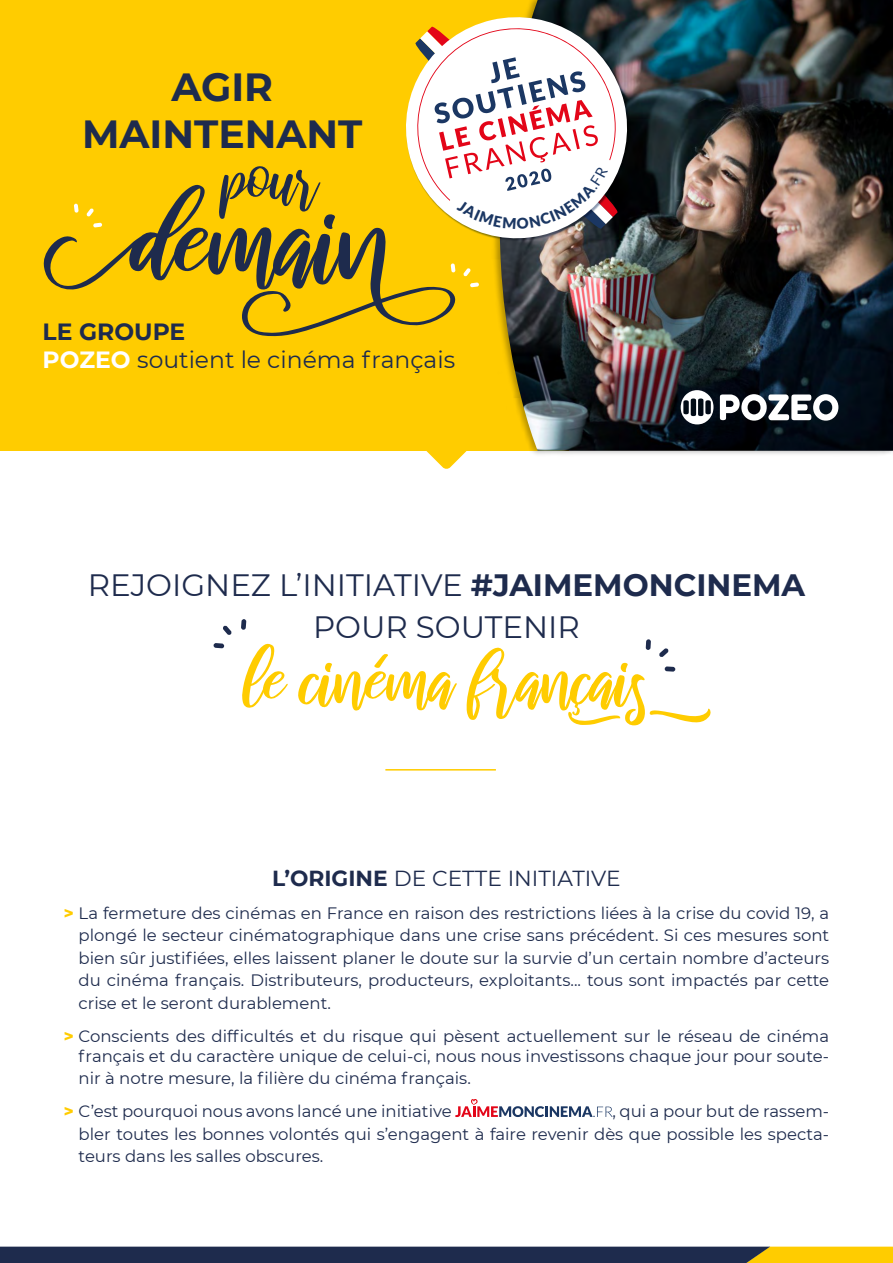
<style>
.page{position:relative;width:893px;height:1263px;background:#fff}
.page>*{position:absolute;margin:0;border:0;box-sizing:border-box;transform-origin:0 0}
.t1{font:122.7px "raustila";color:#1e2b4d}
.t2{font:77.55px "raustila";color:#fc0}
.t3{font:64.05px "raustila";color:#1e2b4d}
.t4{font:700 39.15px/47.1px "Montserrat";color:#1e2b4d;text-align:center}
.t5{font:30.9px/42.5px "Montserrat";color:#1e2b4d;text-align:center}
.t6{font:23.4px/28.2px "Montserrat";color:#1e2b4d}
.t7{font:21.75px "Montserrat";color:#1e2b4d}
.t8{font:16.5px/22.5px "Montserrat";color:#1e2b4d;text-align:justify}
.s1{font-weight:700}
.s2{font-weight:700;color:#fff}
.s3{font-weight:800;color:#fc0}
</style>
<div class="page">
<div style="left:0;top:0;width:569px;height:451px;background:#fc0"></div>
<img style="left:498px;top:0;width:395px;height:451px">
<svg style="left:450px;top:263px;width:6px;height:9px"></svg>
<svg style="left:463px;top:268px;width:16px;height:19px"></svg>
<img style="left:406px;top:6px;width:232px;height:243px">
<svg style="left:720px;top:394px;width:118px;height:27px"></svg>
<svg style="left:681px;top:390px;width:32px;height:34px"></svg>
<svg style="left:74px;top:203px;width:5px;height:10px"></svg>
<svg style="left:86px;top:208px;width:16px;height:20px"></svg>
<svg style="left:455px;top:1099px;width:158px;height:18px"></svg>
<svg style="left:426px;top:451px;width:41px;height:18px"></svg>
<svg style="left:659px;top:648px;width:10px;height:9px"></svg>
<svg style="left:646px;top:639px;width:5px;height:11px"></svg>
<svg style="left:665px;top:666px;width:10px;height:6px"></svg>
<svg style="left:223px;top:625px;width:9px;height:10px"></svg>
<svg style="left:213px;top:643px;width:11px;height:5px"></svg>
<svg style="left:241px;top:619px;width:5px;height:11px"></svg>
<hr style="left:385px;top:769px;width:111px;height:1px;background:#fc0">
<svg style="left:0;top:1246px;width:893px;height:17px;background:#474a48"></svg>
<svg style="left:414px;top:19px;width:205px;height:211px"></svg>
<h3 class="t4" style="left:82px;top:61px;width:282px">AGIR<br>MAINTENANT</h3>
<h3 class="t3" style="left:222px;top:144px;width:98px">pour</h3>
<h1 class="t1" style="left:46px;top:173px;width:511px">demain</h1>
<h3 class="t6" style="left:43px;top:317px;width:414px"><span class="s1">LE GROUPE<br></span><span class="s2">POZEO</span> soutient le cinéma français</h3>
<h3 class="t5" style="left:88px;top:563px;width:719px">REJOIGNEZ L’INITIATIVE <span class="s1">#JAIMEMONCINEMA<br></span>POUR SOUTENIR</h3>
<h2 class="t2" style="left:244px;top:637px;width:531px">le cinéma français</h2>
<h3 class="t7" style="left:272px;top:863px;width:350px"><span class="s1">L’ORIGINE</span> DE CETTE INITIATIVE</h3>
<p class="t8" style="left:79px;top:901px;width:752px;text-indent:-15px"><span class="s3">&gt;</span> La fermeture des cinémas en France en raison des restrictions liées à la crise du covid 19, a plongé le secteur cinématographique dans une crise sans précédent. Si ces mesures sont bien sûr justifiées, elles laissent planer le doute sur la survie d’un certain nombre d’acteurs du cinéma français. Distributeurs, producteurs, exploitants... tous sont impactés par cette crise et le seront durablement.</p>
<p class="t8" style="left:64px;top:1025px;width:767px;line-height:19.8px;text-align:right"><span class="s3">&gt;</span> Conscients des difficultés et du risque qui pèsent actuellement sur le réseau de cinéma français et du caractère unique de celui-ci, nous nous investissons chaque jour pour soute-</p>
<p class="t8" style="left:64px;top:1061px;width:409px;line-height:33px;text-indent:15px">nir à notre mesure, la filière du cinéma français. <span class="s3">&gt;</span> C’est pourquoi nous avons lancé une initiative</p>
<p class="t8" style="left:79px;top:1099px;width:752px;text-indent:534px">, qui a pour but de rassem&shy;bler toutes les bonnes volontés qui s’engagent à faire revenir dès que possible les specta&shy;teurs dans les salles obscures.</p>
</div>
